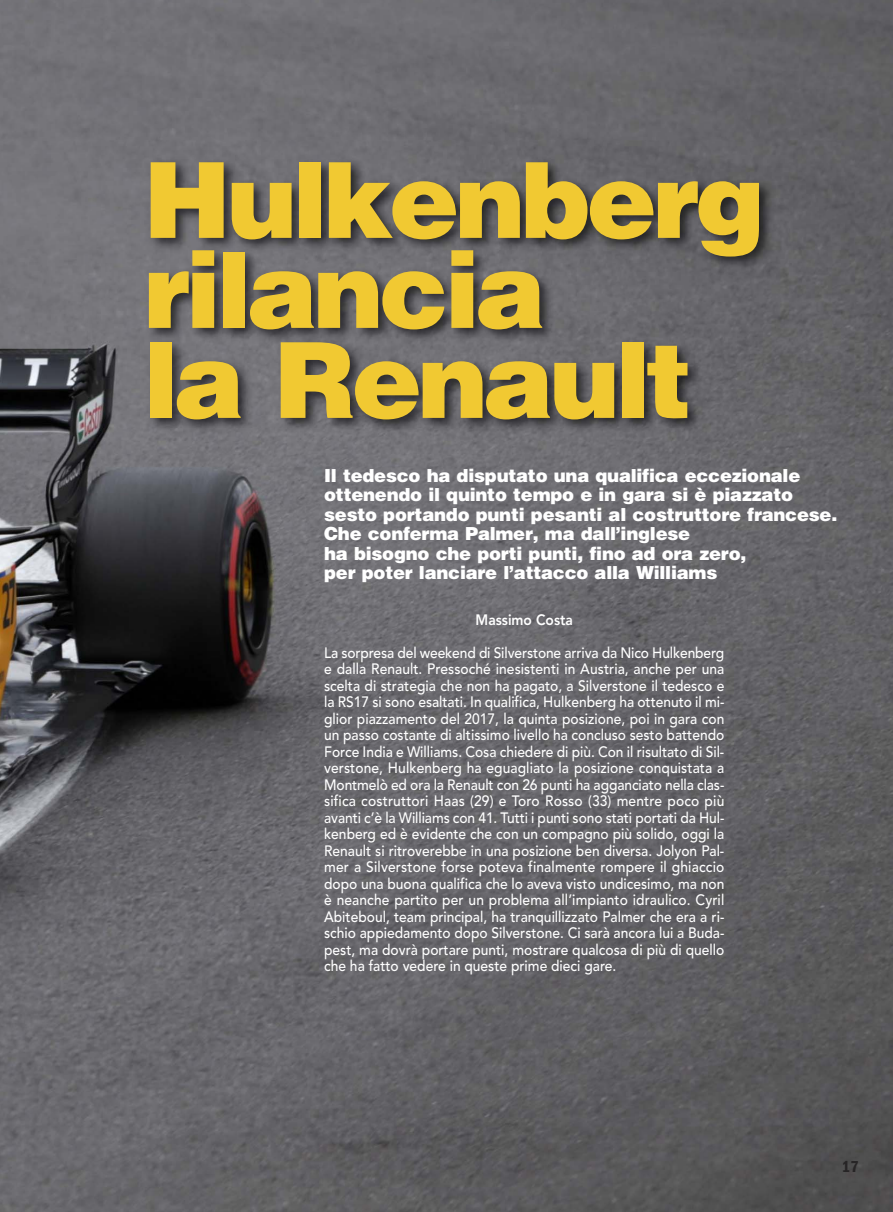
<style>
.page{position:relative;width:893px;height:1212px;background:#fff}
.page>*{position:absolute;margin:0;border:0;box-sizing:border-box;transform-origin:0 0}
.t1{font:900 105px/90px "Helvetica LT Std";letter-spacing:-.04em;color:#f1c932}
.t2{font:900 18px/19.5px "Helvetica LT Std";letter-spacing:-.015em;color:#fff}
.t3{font:16.5px "ITC Franklin Gothic Std Dm Cd";color:#272526}
.t4{font:500 15px/16.5px "Avenir";color:#fff;text-align:justify;scale:.92 1}
.t5{font:800 15px "Avenir";color:#fff;scale:.92 1}
</style>
<div class="page">
<img style="left:0;top:0;width:893px;height:1212px">
<img style="left:88px;top:140px;width:767px;height:352px">
<h1 class="t1" style="left:143px;top:164px;width:623px">Hulkenberg rilancia<br>la Renault</h1>
<p class="t2" style="left:324px;top:467px;width:515px">Il tedesco ha disputato una qualifica eccezionale ottenendo il quinto tempo e in gara si è piazzato sesto portando punti pesanti al costruttore francese.<br>Che conferma Palmer, ma dall’inglese<br>ha bisogno che porti punti, fino ad ora zero,<br>per poter lanciare l’attacco alla Williams</p>
<p class="t5" style="left:476px;top:613px;width:107px">Massimo Costa</p>
<p class="t4" style="left:324px;top:646px;width:436px">La sorpresa del weekend di Silverstone arriva da Nico Hulkenberg e dalla Renault. Pressoché inesistenti in Austria, anche per una scelta di strategia che non ha pagato, a Silverstone il tedesco e la RS17 si sono esaltati. In qualifica, Hulkenberg ha ottenuto il mi&shy;glior piazzamento del 2017, la quinta posizione, poi in gara con un passo costante di altissimo livello ha concluso sesto battendo Force India e Williams. Cosa chiedere di più. Con il risultato di Sil&shy;verstone, Hulkenberg ha eguagliato la posizione conquistata a Montmelò ed ora la Renault con 26 punti ha agganciato nella clas&shy;sifica costruttori Haas (29) e Toro Rosso (33) mentre poco più avanti c’è la Williams con 41. Tutti i punti sono stati portati da Hul&shy;kenberg ed è evidente che con un compagno più solido, oggi la Renault si ritroverebbe in una posizione ben diversa. Jolyon Pal&shy;mer a Silverstone forse poteva finalmente rompere il ghiaccio dopo una buona qualifica che lo aveva visto undicesimo, ma non è neanche partito per un problema all’impianto idraulico. Cyril Abiteboul, team principal, ha tranquillizzato Palmer che era a ri&shy;schio appiedamento dopo Silverstone. Ci sarà ancora lui a Buda&shy;pest, ma dovrà portare punti, mostrare qualcosa di più di quello che ha fatto vedere in queste prime dieci gare.</p>
<p class="t3" style="left:842px;top:1156px;width:18px">17</p>
</div>
